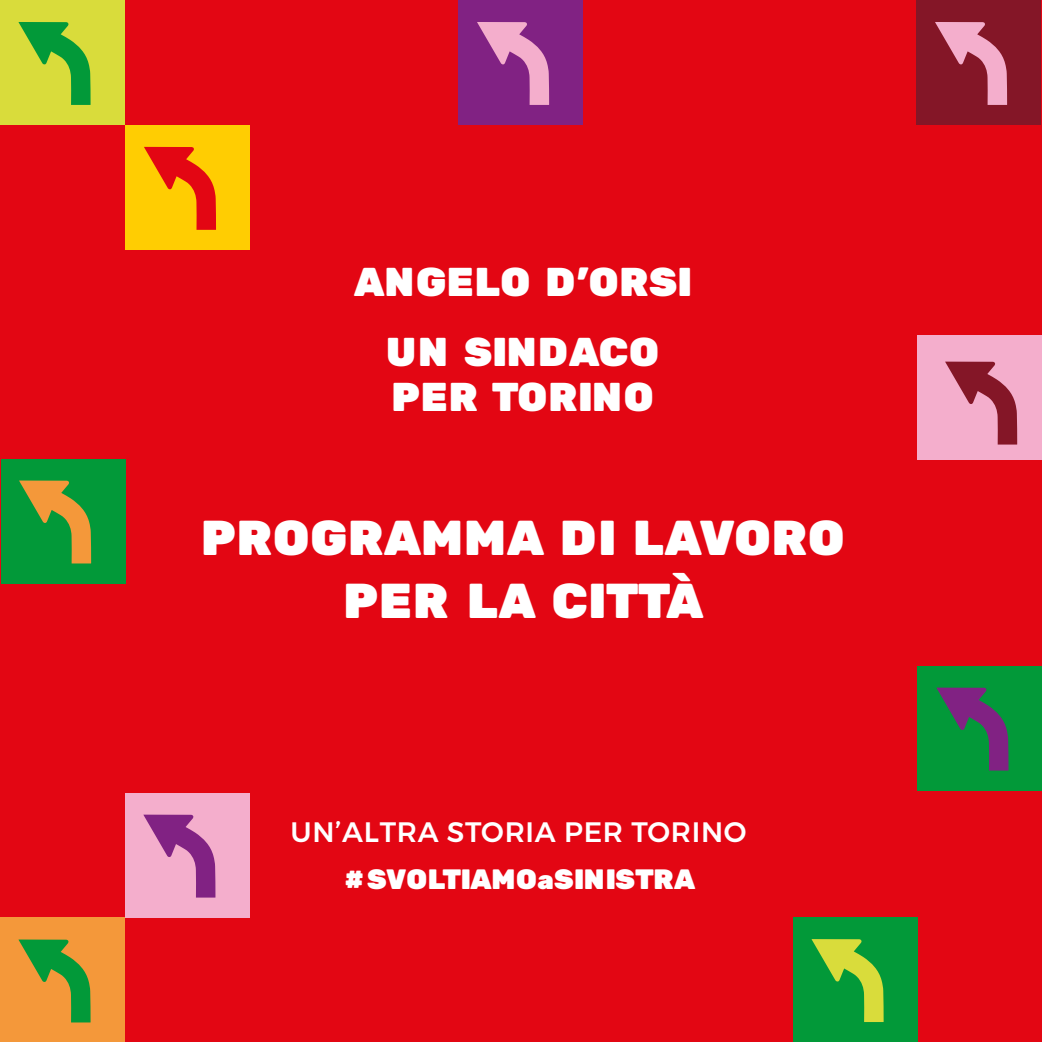
<style>
.page{position:relative;width:1042px;height:1042px;background:#e30613}
.page>*{position:absolute;margin:0;border:0;box-sizing:border-box;transform-origin:0 0}
.t1{font:300 49px/63px "Rubik";letter-spacing:.02em;color:#fff;text-align:center}
.t2{font:300 40.25px/70.4px "Rubik";letter-spacing:.02em;color:#fff;text-align:center}
.t3{font:500 28px "Montserrat";letter-spacing:.025em;color:#fff}
.t4{font:300 28px "Rubik";letter-spacing:-.005em;color:#fff}
.s1{font-size:26.25px}
</style>
<div class="page">
<div style="left:0;top:0;width:125px;height:125px;background:#d9dc3b"></div>
<div style="left:0;top:917px;width:125px;height:125px;background:#f4983a"></div>
<div style="left:125px;top:792px;width:125px;height:125px;background:#f4aecc"></div>
<div style="left:1px;top:458px;width:124px;height:125px;background:#029939"></div>
<div style="left:916px;top:0;width:125px;height:125px;background:#841627"></div>
<div style="left:125px;top:125px;width:125px;height:125px;background:#ffcd02"></div>
<div style="left:793px;top:917px;width:125px;height:125px;background:#029939"></div>
<div style="left:918px;top:665px;width:124px;height:125px;background:#029939"></div>
<div style="left:458px;top:0;width:125px;height:125px;background:#812283"></div>
<div style="left:918px;top:335px;width:124px;height:124px;background:#f4aecc"></div>
<svg style="left:18px;top:22px;width:73px;height:83px"></svg>
<svg style="left:18px;top:939px;width:73px;height:83px"></svg>
<svg style="left:143px;top:814px;width:72px;height:83px"></svg>
<svg style="left:19px;top:480px;width:72px;height:83px"></svg>
<svg style="left:935px;top:22px;width:72px;height:83px"></svg>
<svg style="left:144px;top:147px;width:72px;height:83px"></svg>
<svg style="left:811px;top:939px;width:72px;height:83px"></svg>
<svg style="left:936px;top:687px;width:72px;height:83px"></svg>
<svg style="left:477px;top:22px;width:72px;height:83px"></svg>
<svg style="left:945px;top:362px;width:72px;height:82px"></svg>
<p class="t2" style="left:354px;top:247px;width:339px">ANGELO D’ORSI<br>UN SINDACO</p>
<p class="t2" style="left:391px;top:363px;width:264px">PER TORINO</p>
<p class="t1" style="left:201px;top:508px;width:645px">PROGRAMMA DI LAVORO<br>PER LA CITTÀ</p>
<p class="t3" style="left:291px;top:810px;width:457px">UN’ALTRA STORIA PER TORINO</p>
<p class="t4" style="left:345px;top:863px;width:352px"># SVOLTIAMO<span class="s1">a</span>SINISTRA</p>
</div>
